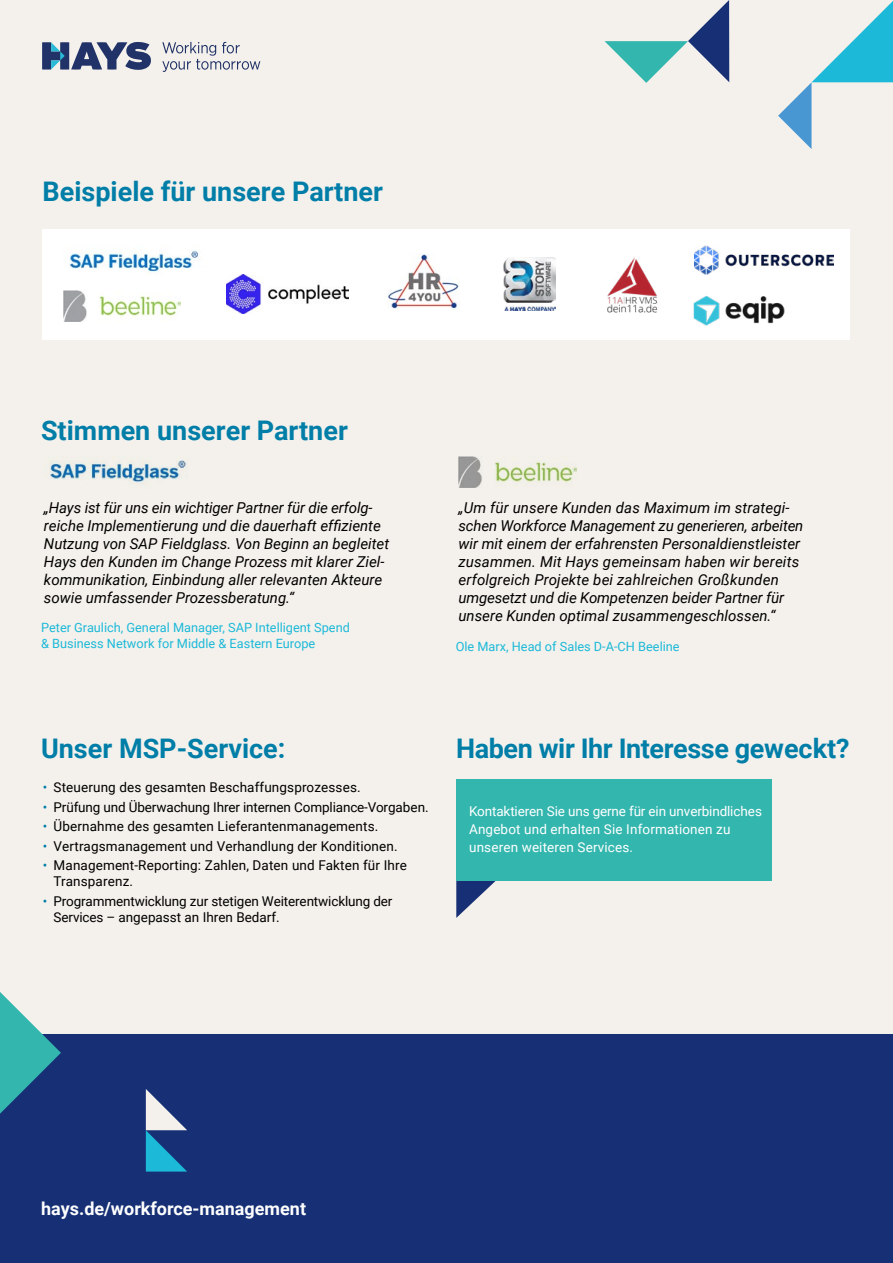
<style>
.page{position:relative;width:893px;height:1263px;background:#f4f1ec}
.page>*{position:absolute;margin:0;border:0;box-sizing:border-box;transform-origin:0 0}
.t1{font:700 27px "Roboto";color:#007ea8}
.Absatzformat_3{font:700 18px "Roboto";color:#fff}
.Bodycopy_8pt{font:italic 15px/18px "Roboto";color:#000}
.Bodycopy_8pt-2{font:13.5px/16.2px "Roboto";letter-spacing:.01em;color:#000}
.Bodycopy_8pt-3{font:13.5px/16.2px "Roboto";letter-spacing:-.01em;color:#000}
.t2{font:13.5px/18px "Roboto";letter-spacing:.01em;color:#fff}
.t3{font:12.75px/15.3px "Roboto";color:#1cb9d8}
.s1{color:#007ea8}
</style>
<div class="page">
<div style="left:456px;top:779px;width:315px;height:102px;background:#33b6ae"></div>
<svg style="left:456px;top:881px;width:39px;height:37px"></svg>
<div style="left:0;top:1035px;width:893px;height:228px;background:#162f75"></div>
<svg style="left:162px;top:42px;width:98px;height:30px"></svg>
<svg style="left:42px;top:42px;width:109px;height:28px"></svg>
<svg style="left:604px;top:0;width:125px;height:83px"></svg>
<svg style="left:0;top:992px;width:61px;height:122px"></svg>
<img style="left:50px;top:460px;width:136px;height:23px">
<img style="left:458px;top:457px;width:118px;height:31px">
<svg style="left:146px;top:1089px;width:41px;height:82px"></svg>
<div style="left:43px;top:229px;width:807px;height:110px;background:#fff"></div>
<img style="left:503px;top:257px;width:53px;height:54px">
<img style="left:63px;top:290px;width:118px;height:31px">
<img style="left:693px;top:295px;width:92px;height:31px">
<img style="left:607px;top:257px;width:51px;height:56px">
<img style="left:69px;top:250px;width:129px;height:24px">
<img style="left:387px;top:253px;width:72px;height:57px">
<img style="left:694px;top:246px;width:139px;height:28px">
<svg style="left:778px;top:1px;width:115px;height:148px"></svg>
<img style="left:226px;top:274px;width:123px;height:39px">
<p class="t1" style="left:43px;top:172px;width:342px">Beispiele für unsere Partner</p>
<p class="t1" style="left:41px;top:412px;width:308px">Stimmen unserer Partner</p>
<p class="Bodycopy_8pt" style="left:44px;top:498px;width:347px">„Hays ist für uns ein wichtiger Partner für die erfolg&shy;reiche Implementierung und die dauerhaft effiziente Nutzung von SAP Fieldglass. Von Beginn an begleitet Hays den Kunden im Change Prozess mit klarer Ziel&shy;kommunikation, Einbindung aller relevanten Akteure sowie umfassender Prozessberatung.“</p>
<p class="t3" style="left:41px;top:620px;width:310px">Peter Graulich, General Manager, SAP Intelligent Spend &amp; Business Network for Middle &amp; Eastern Europe</p>
<p class="Bodycopy_8pt" style="left:458px;top:498px;width:346px">„Um für unsere Kunden das Maximum im strategi&shy;schen Workforce Management zu generieren, arbeiten wir mit einem der erfahrensten Personaldienstleister zusammen. Mit Hays gemeinsam haben wir bereits erfolgreich Projekte bei zahlreichen Großkunden umgesetzt und die Kompetenzen beider Partner für unsere Kunden optimal zusammengeschlossen.“</p>
<p class="t3" style="left:456px;top:639px;width:225px">Ole Marx, Head of Sales D-A-CH Beeline</p>
<p class="t1" style="left:41px;top:729px;width:246px">Unser MSP-Service:</p>
<p class="t1" style="left:456px;top:729px;width:395px">Haben wir Ihr Interesse geweckt?</p>
<p class="Bodycopy_8pt-2" style="left:43px;top:779px;width:319px"><span class="s1">•</span> Steuerung des gesamten Beschaffungsprozesses.</p>
<p class="Bodycopy_8pt-3" style="left:43px;top:798px;width:387px"><span class="s1">•</span> Prüfung und Überwachung Ihrer internen Compliance-Vorgaben.</p>
<p class="Bodycopy_8pt-2" style="left:43px;top:818px;width:337px"><span class="s1">•</span> Übernahme des gesamten Lieferantenmanagements.</p>
<p class="Bodycopy_8pt-2" style="left:43px;top:837px;width:356px"><span class="s1">•</span> Vertragsmanagement und Verhandlung der Konditionen.</p>
<p class="Bodycopy_8pt-2" style="left:54px;top:856px;width:355px;text-indent:-11px"><span class="s1">•</span> Management-Reporting: Zahlen, Daten und Fakten für Ihre<br>Transparenz.</p>
<p class="Bodycopy_8pt-3" style="left:54px;top:892px;width:340px;text-indent:-11px"><span class="s1">•</span> Programmentwicklung zur stetigen Weiterentwicklung der<br>Services – angepasst an Ihren Bedarf.</p>
<p class="t2" style="left:469px;top:802px;width:294px">Kontaktieren Sie uns gerne für ein unverbindliches<br>Angebot und erhalten Sie Informationen zu unseren weiteren Services.</p>
<p class="Absatzformat_3" style="left:41px;top:1196px;width:267px">hays.de/workforce-management</p>
</div>
